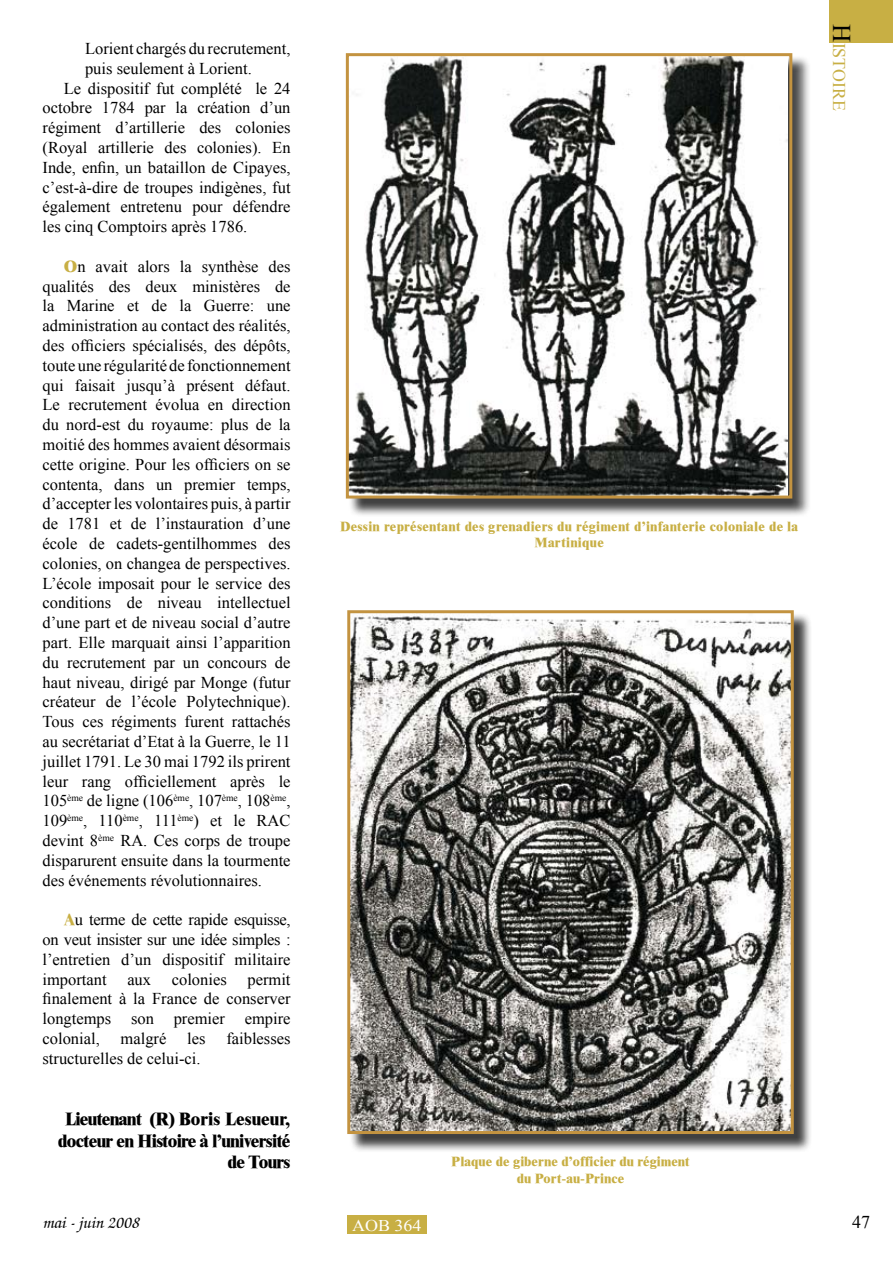
<style>
.page{position:relative;width:893px;height:1263px;background:#fff}
.page>*{position:absolute;margin:0;border:0;box-sizing:border-box;transform-origin:0 0}
.t1{font:800 18px/21.6px "Times New Roman";letter-spacing:-.04em;color:#000;text-align:right}
.t2{font:italic 500 18px "Zapf Chancery";color:#000}
.t3{font:18px "Times New Roman";color:#000}
.t4{font:17.85px "Times New Roman";color:#c8af44}
.t5{font:16.5px/19.8px "Times New Roman";color:#000;text-align:justify}
.t6{font:16.35px "Times New Roman";color:#fff;scale:1.1 1}
.t7{font:800 13.5px/16.2px "Times New Roman";letter-spacing:.02em;color:#c8af44;text-align:center}
.t8{font:800 13.5px/16.2px "Times New Roman";color:#c8af44;text-align:center}
.s1{font-weight:800;color:#c8af44}
.s2{font-size:25.5px;color:#000}
</style>
<div class="page">
<div style="left:829px;top:0;width:64px;height:43px;background:#c8af44"></div>
<div style="left:347px;top:1215px;width:80px;height:19px;background:#c8af44"></div>
<div style="left:349px;top:612px;width:469px;height:547px;background:#000;opacity:.75"></div>
<img style="left:351px;top:614px;width:439px;height:516px">
<div style="left:347px;top:610px;width:447px;height:524px;border:3px solid #c39340"></div>
<div style="left:348px;top:55px;width:469px;height:469px;background:#000;opacity:.75"></div>
<img style="left:350px;top:57px;width:438px;height:437px">
<div style="left:346px;top:53px;width:446px;height:445px;border:3px solid #c39340"></div>
<p class="t5" style="left:85px;top:38px;width:207px">Lorient chargés du recrutement,</p>
<p class="t5" style="left:85px;top:58px;width:168px">puis seulement à Lorient.</p>
<p class="t5" style="left:64px;top:78px;width:228px">Le dispositif fut complété le 24</p>
<p class="t5" style="left:43px;top:98px;width:250px">octobre 1784 par la création d’un</p>
<p class="t5" style="left:43px;top:117px;width:250px">régiment d’artillerie des colonies</p>
<p class="t5" style="left:43px;top:137px;width:250px">(Royal artillerie des colonies). En</p>
<p class="t5" style="left:43px;top:157px;width:250px">Inde, enfin, un bataillon de Cipayes,</p>
<p class="t5" style="left:43px;top:177px;width:250px">c’est-à-dire de troupes indigènes, fut</p>
<p class="t5" style="left:43px;top:197px;width:250px">également entretenu pour défendre</p>
<p class="t5" style="left:43px;top:216px;width:206px">les cinq Comptoirs après 1786.</p>
<p class="t5" style="left:43px;top:256px;width:250px;text-indent:21px"><span class="s1">O</span>n avait alors la synthèse des qualités des deux ministères de la Marine et de la Guerre: une administration au contact des réalités, des officiers spécialisés, des dépôts, toute une régularité de fonctionnement qui faisait jusqu’à présent défaut.<br>Le recrutement évolua en direction du nord-est du royaume: plus de la moitié des hommes avaient désormais cette origine. Pour les officiers on se contenta, dans un premier temps, d’accepter les volontaires puis, à partir de 1781 et de l’instauration d’une école de cadets-gentilhommes des colonies, on changea de perspectives.<br>L’école imposait pour le service des conditions de niveau intellectuel d’une part et de niveau social d’autre part. Elle marquait ainsi l’apparition du recrutement par un concours de haut niveau, dirigé par Monge (futur créateur de l’école Polytechnique).<br>Tous ces régiments furent rattachés au secrétariat d’Etat à la Guerre, le 11 juillet 1791. Le 30 mai 1792 ils prirent leur rang officiellement après le 105<sup>ème</sup> de ligne (106<sup>ème</sup>, 107<sup>ème</sup>, 108<sup>ème</sup>, 109<sup>ème</sup>, 110<sup>ème</sup>, 111<sup>ème</sup>) et le RAC devint 8<sup>ème</sup> RA. Ces corps de troupe disparurent ensuite dans la tourmente des événements révolutionnaires.</p>
<p class="t5" style="left:42px;top:909px;width:250px;text-indent:21px"><span class="s1">A</span>u terme de cette rapide esquisse, on veut insister sur une idée simples : l’entretien d’un dispositif militaire important</p>
<p class="t5" style="left:42px;top:969px;width:250px;text-indent:205px">permit finalement à la France de conserver longtemps son premier empire colonial,</p>
<p class="t5" style="left:127px;top:969px;width:25px">aux</p>
<p class="t5" style="left:172px;top:969px;width:56px">colonies</p>
<p class="t5" style="left:121px;top:1028px;width:47px">malgré</p>
<p class="t5" style="left:187px;top:1028px;width:20px">les</p>
<p class="t5" style="left:226px;top:1028px;width:66px">faiblesses</p>
<p class="t5" style="left:42px;top:1048px;width:160px">structurelles de celui-ci.</p>
<p class="t1" style="left:58px;top:1108px;width:234px">Lieutenant (R) Boris Lesueur, docteur en Histoire à l’université de Tours</p>
<p class="t4" style="left:851px;top:24px;width:88px;rotate:90deg"><span class="s2">H</span>istoire</p>
<p class="t7" style="left:340px;top:518px;width:460px">Dessin représentant des grenadiers du régiment d’infanterie coloniale de la<br>Martinique</p>
<p class="t8" style="left:451px;top:1154px;width:240px">Plaque de giberne d’officier du régiment du Port-au-Prince</p>
<p class="t2" style="left:42px;top:1213px;width:98px">mai - juin 2008</p>
<p class="t6" style="left:352px;top:1214px;width:65px">AOB 364</p>
<p class="t3" style="left:852px;top:1210px;width:19px">47</p>
</div>
